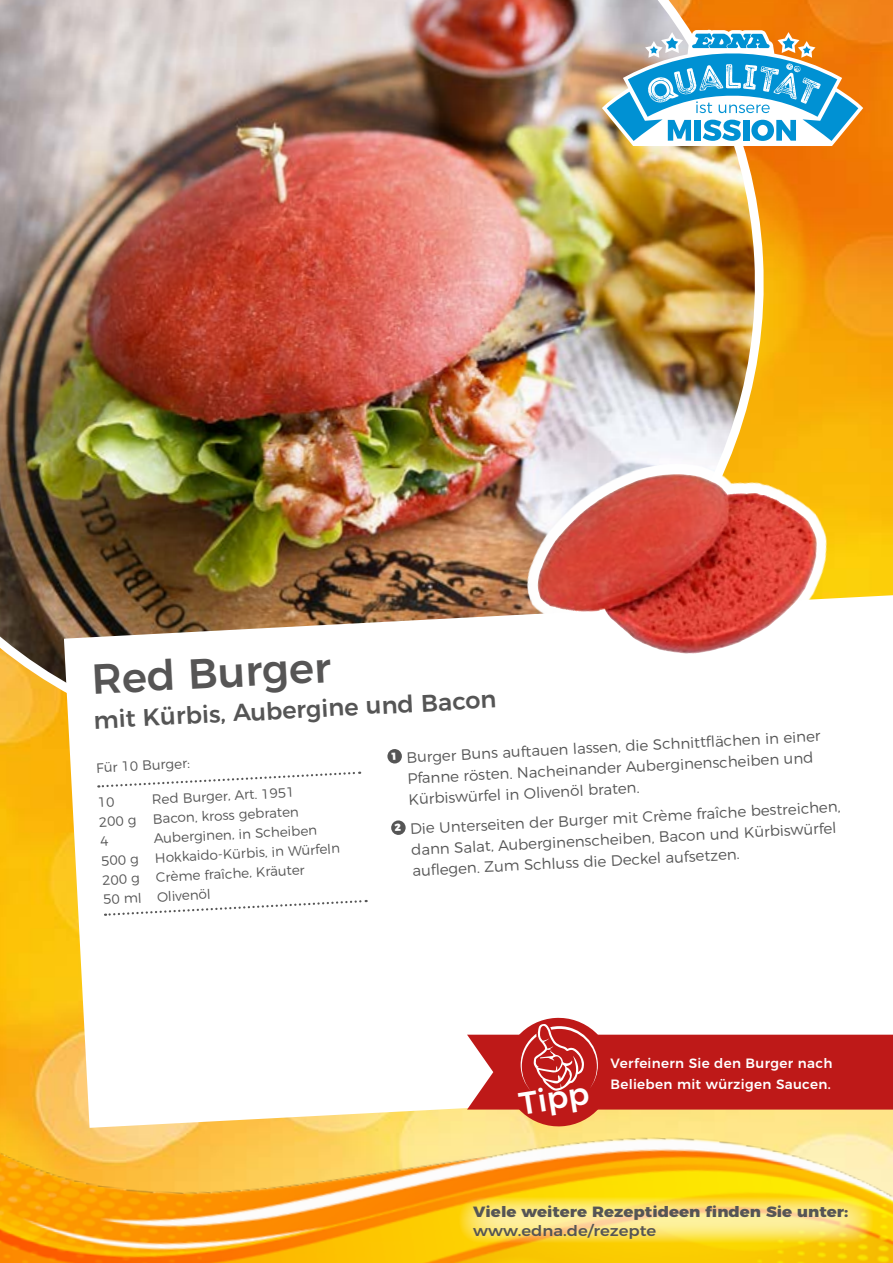
<style>
.page{position:relative;width:893px;height:1263px;background:#fff}
.page>*{position:absolute;margin:0;border:0;box-sizing:border-box;transform-origin:0 0}
._01_Head{font:500 42px "Montserrat";color:#565555}
._04_Zubereitung{font:500 31.5px "Montserrat";color:#fff}
._02_Subhead{font:500 24px "Montserrat";color:#555}
._04_Zubereitung-2{font:300 15px/21px "Montserrat";color:#555}
.t1{font:800 14.85px "Montserrat";color:#555;scale:1.11 1}
.t2{font:500 14.85px "Montserrat";color:#555;scale:1.11 1}
._03_Zutaten{font:300 13.5px "Montserrat";color:#555}
.Fließtext{font:500 13.5px "Montserrat";letter-spacing:.025em;color:#fff}
.Zutaten_Head{font:300 13.5px "Montserrat";color:#555}
</style>
<div class="page">
<img style="left:1px;top:0;width:892px;height:1067px">
<img style="left:0;top:0;width:772px;height:760px">
<img style="left:0;top:1067px;width:893px;height:196px">
<svg style="left:457px;top:1195px;width:419px;height:50px;background:#fcdf5d"></svg>
<svg style="left:602px;top:30px;width:261px;height:116px"></svg>
<svg style="left:64px;top:595px;width:829px;height:533px"></svg>
<svg style="left:98px;top:770px;width:262px;height:18px"></svg>
<svg style="left:105px;top:899px;width:262px;height:18px"></svg>
<div style="left:387px;top:749px;width:15px;height:15px;background:#555;border-radius:50%"></div>
<div style="left:391px;top:820px;width:15px;height:15px;background:#555;border-radius:50%"></div>
<svg style="left:467px;top:1016px;width:426px;height:112px"></svg>
<svg style="left:509px;top:437px;width:336px;height:255px"></svg>
<img style="left:634px;top:474px;width:42px;height:8px">
<svg style="left:99px;top:797px;width:15px;height:10px"></svg>
<svg style="left:100px;top:836px;width:8px;height:10px"></svg>
<p class="_01_Head" style="left:90px;top:646px;width:241px;rotate:-3deg">Red Burger</p>
<p class="_02_Subhead" style="left:93px;top:701px;width:405px;rotate:-3deg">mit Kürbis, Aubergine und Bacon</p>
<p class="Zutaten_Head" style="left:96px;top:757px;width:95px;rotate:-3deg">Für 10 Burger:</p>
<p class="_03_Zutaten" style="left:151px;top:789px;width:144px;rotate:-3deg">Red Burger, Art. 1951</p>
<p class="_03_Zutaten" style="left:99px;top:811px;width:202px;rotate:-3deg">200 g Bacon, kross gebraten</p>
<p class="_03_Zutaten" style="left:153px;top:828px;width:165px;rotate:-3deg">Auberginen, in Scheiben</p>
<p class="_03_Zutaten" style="left:101px;top:850px;width:241px;rotate:-3deg">500 g Hokkaido-Kürbis, in Würfeln</p>
<p class="_03_Zutaten" style="left:102px;top:870px;width:204px;rotate:-3deg">200 g Crème fraîche, Kräuter</p>
<p class="_03_Zutaten" style="left:103px;top:889px;width:109px;rotate:-3deg">50 ml Olivenöl</p>
<p class="_04_Zubereitung-2" style="left:406px;top:746px;width:416px;rotate:-3deg">Burger Buns auftauen lassen, die Schnittfl ächen in einer<br>Pfanne rösten. Nacheinander Auberginenscheiben und<br>Kürbiswürfel in Olivenöl braten.</p>
<p class="_04_Zubereitung-2" style="left:410px;top:817px;width:432px;rotate:-3deg">Die Unterseiten der Burger mit Crème fraîche bestreichen, dann Salat, Auberginenscheiben, Bacon und Kürbiswürfel aufl egen. Zum Schluss die Deckel aufsetzen.</p>
<p class="_04_Zubereitung" style="left:515px;top:1078px;width:72px;rotate:-9deg">Tipp</p>
<p class="Fließtext" style="left:611px;top:1052px;width:223px">Verfeinern Sie den Burger nach</p>
<p class="Fließtext" style="left:611px;top:1073px;width:222px">Belieben mit würzigen Saucen.</p>
<p class="t1" style="left:473px;top:1199px;width:339px">Viele weitere Rezeptideen finden Sie unter:</p>
<p class="t2" style="left:473px;top:1219px;width:166px">www.edna.de/rezepte</p>
</div>
